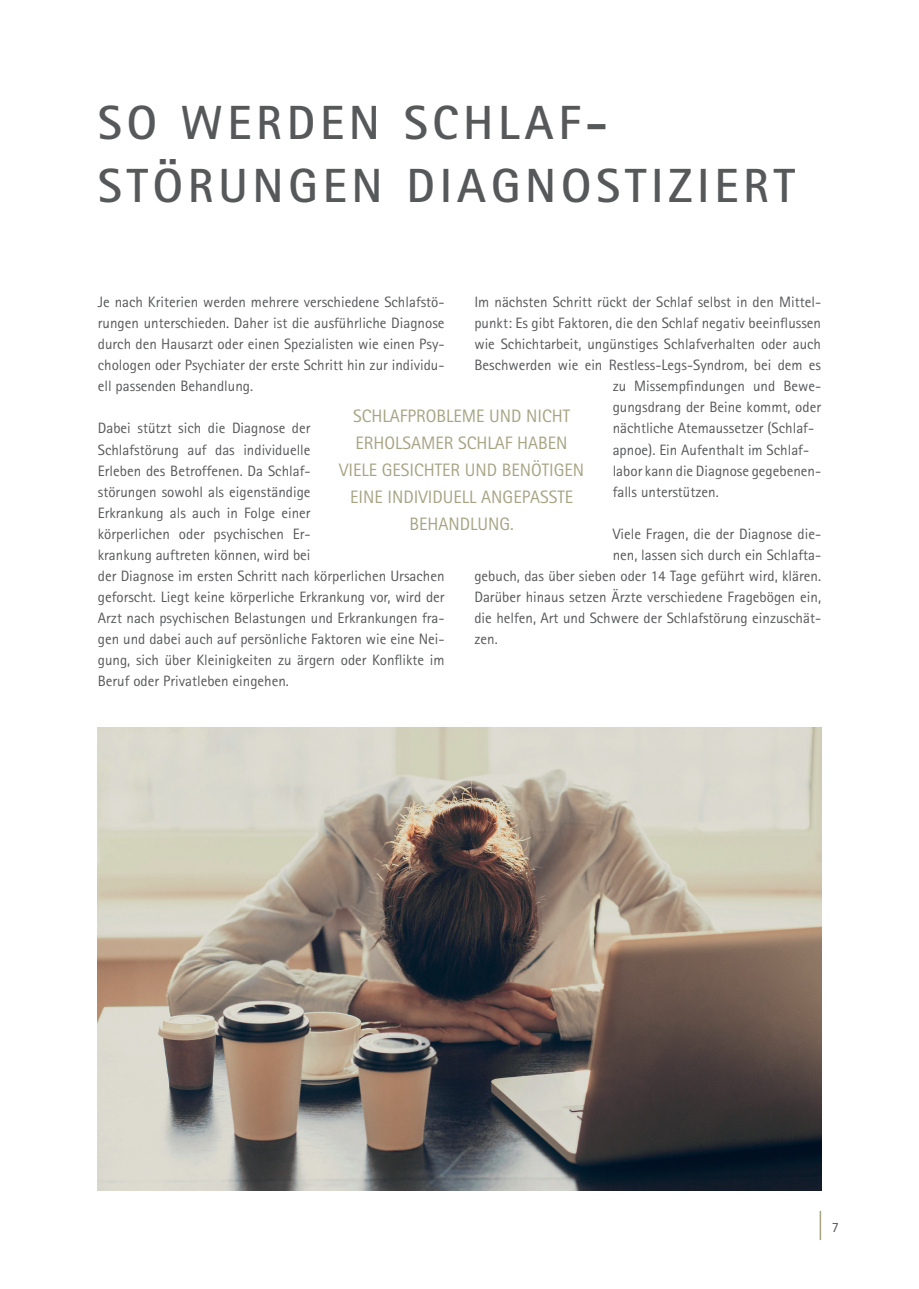
<style>
.page{position:relative;width:919px;height:1289px;background:#fff}
.page>*{position:absolute;margin:0;border:0;box-sizing:border-box;transform-origin:0 0}
.t1{font:700 48px/63px "Rotis Sans Serif";letter-spacing:.1em;color:#57585a}
.t2{font:18px "Rotis Sans Serif";color:#a7a484}
.t3{font:15px/21px "Rotis Sans Serif";color:#57585a;text-align:justify}
.t4{font:14.25px "Rotis Sans Serif";color:#57585a}
</style>
<div class="page">
<img style="left:98px;top:727px;width:723px;height:462px">
<hr style="left:819px;top:1210px;width:2px;height:29px;background:#a7a484">
<h1 class="t1" style="left:98px;top:91px;width:698px">SO WERDEN SCHLAF-<br>STÖRUNGEN DIAGNOSTIZIERT</h1>
<p class="t3" style="left:474px;top:292px;width:348px">Im nächsten Schritt rückt der Schlaf selbst in den Mittel-</p>
<p class="t3" style="left:474px;top:313px;width:348px">punkt: Es gibt Faktoren, die den Schlaf negativ beeinflussen</p>
<p class="t3" style="left:474px;top:334px;width:348px">wie Schichtarbeit, ungünstiges Schlafverhalten oder auch</p>
<p class="t3" style="left:474px;top:355px;width:348px">Beschwerden wie ein Restless-Legs-Syndrom, bei dem es</p>
<p class="t3" style="left:612px;top:376px;width:210px">zu Missempfindungen und Bewe-</p>
<p class="t3" style="left:612px;top:397px;width:210px">gungsdrang der Beine kommt, oder</p>
<p class="t3" style="left:612px;top:418px;width:203px">nächtliche Atemaussetzer (Schlaf-</p>
<p class="t3" style="left:612px;top:439px;width:198px">apnoe). Ein Aufenthalt im Schlaf-</p>
<p class="t3" style="left:612px;top:460px;width:210px">labor kann die Diagnose gegebenen-</p>
<p class="t3" style="left:612px;top:481px;width:108px">falls unterstützen.</p>
<p class="t3" style="left:612px;top:523px;width:210px">Viele Fragen, die der Diagnose die-</p>
<p class="t3" style="left:612px;top:544px;width:210px">nen, lassen sich durch ein Schlafta-</p>
<p class="t3" style="left:474px;top:565px;width:348px">gebuch, das über sieben oder 14 Tage geführt wird, klären.</p>
<p class="t3" style="left:474px;top:586px;width:348px">Darüber hinaus setzen Ärzte verschiedene Fragebögen ein,</p>
<p class="t3" style="left:474px;top:607px;width:348px">die helfen, Art und Schwere der Schlafstörung einzuschät-</p>
<p class="t3" style="left:474px;top:628px;width:25px">zen.</p>
<p class="t3" style="left:98px;top:292px;width:348px">Je nach Kriterien werden mehrere verschiedene Schlafstö&shy;rungen unterschieden. Daher ist die ausführliche Diagnose durch den Hausarzt oder einen Spezialisten wie einen Psy&shy;chologen oder Psychiater der erste Schritt hin zur individu&shy;ell passenden Behandlung.</p>
<p class="t3" style="left:98px;top:418px;width:348px;text-align:left">Dabei stützt sich die Diagnose der<br>Schlafstörung auf das individuelle<br>Erleben des Betroffenen. Da Schlaf-<br>störungen sowohl als eigenständige<br>Erkrankung als auch in Folge einer<br>körperlichen oder psychischen Er-<br>krankung auftreten können, wird bei<br>der Diagnose im ersten Schritt nach körperlichen Ursachen geforscht. Liegt keine körperliche Erkrankung vor, wird der Arzt nach psychischen Belastungen und Erkrankungen fra&shy;gen und dabei auch auf persönliche Faktoren wie eine Nei&shy;gung, sich über Kleinigkeiten zu ärgern oder Konflikte im Beruf oder Privatleben eingehen.</p>
<p class="t2" style="left:353px;top:405px;width:19px">Schlafpr</p>
<p class="t2" style="left:426px;top:405px;width:21px">obleme</p>
<p class="t2" style="left:489px;top:405px;width:12px">und</p>
<p class="t2" style="left:526px;top:405px;width:10px">nicht</p>
<p class="t2" style="left:355px;top:432px;width:51px">erholsamer</p>
<p class="t2" style="left:458px;top:432px;width:19px">Schlaf</p>
<p class="t2" style="left:517px;top:432px;width:11px">haben</p>
<p class="t2" style="left:339px;top:459px;width:9px">viele</p>
<p class="t2" style="left:381px;top:459px;width:20px">Gesichter</p>
<p class="t2" style="left:464px;top:459px;width:12px">und</p>
<p class="t2" style="left:501px;top:459px;width:50px">ben ötigen</p>
<p class="t2" style="left:350px;top:486px;width:9px">eine</p>
<p class="t2" style="left:387px;top:486px;width:9px">individuell</p>
<p class="t2" style="left:481px;top:486px;width:11px">angepasste</p>
<p class="t2" style="left:409px;top:513px;width:21px">Behandlung</p>
<p class="t2" style="left:510px;top:513px;width:5px">.</p>
<p class="t4" style="left:831px;top:1218px;width:9px">7</p>
</div>
